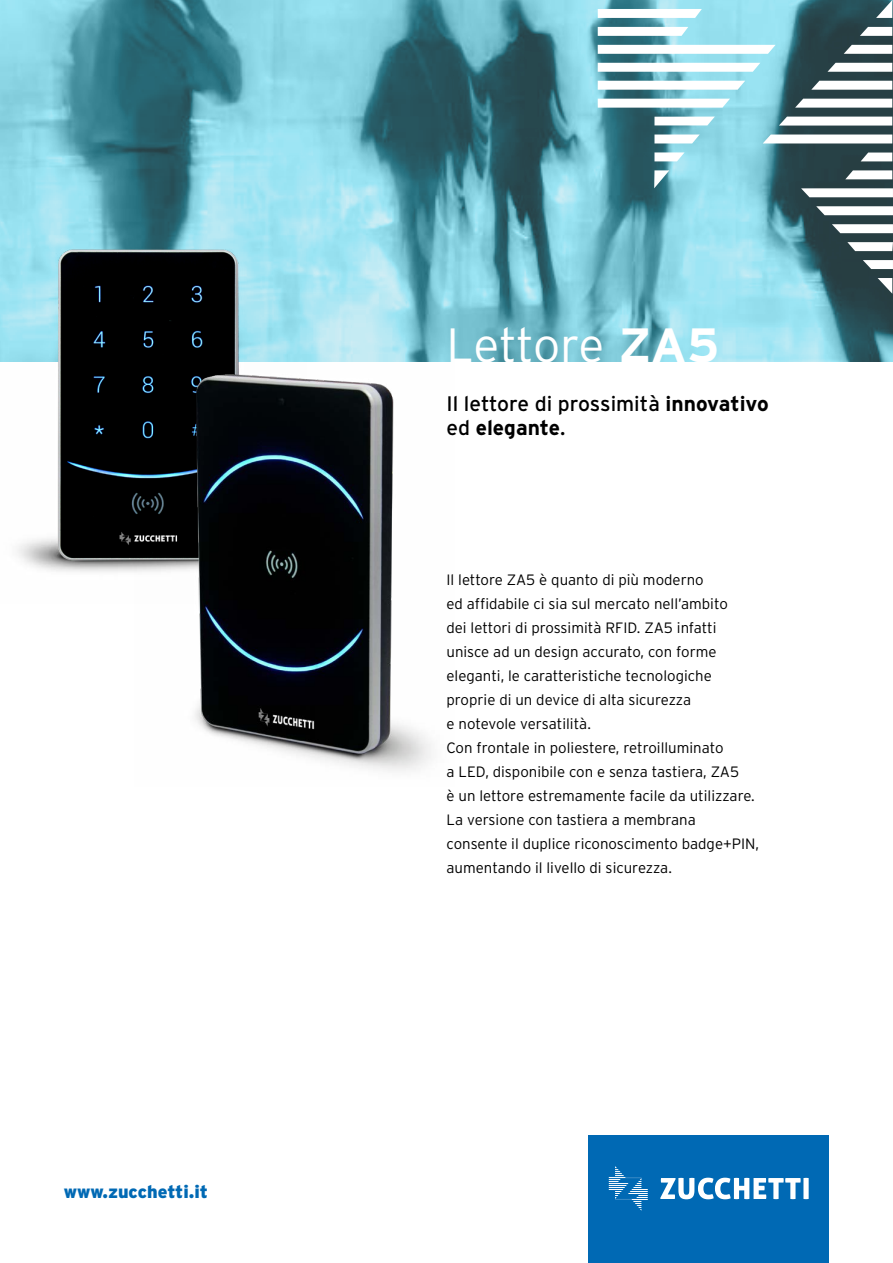
<style>
.page{position:relative;width:893px;height:1263px;background:#fff}
.page>*{position:absolute;margin:0;border:0;box-sizing:border-box;transform-origin:0 0}
.t1{font:300 48px "Interstate";letter-spacing:-.015em;color:#fff}
.t2{font:21px/24px "Interstate";color:#000}
.t3{font:900 18px "Interstate";color:#0069b4}
.t4{font:300 15px/24px "Interstate";color:#000}
.s1{font-weight:700}
</style>
<div class="page">
<svg style="left:0;top:0;width:893px;height:361px;background:#66a6b3"></svg>
<div style="left:588px;top:1135px;width:241px;height:128px;background:#0069b4"></div>
<svg style="left:844px;top:45px;width:48px;height:9px"></svg>
<svg style="left:827px;top:63px;width:65px;height:9px"></svg>
<svg style="left:860px;top:27px;width:32px;height:9px"></svg>
<svg style="left:598px;top:45px;width:178px;height:9px"></svg>
<svg style="left:598px;top:27px;width:90px;height:9px"></svg>
<svg style="left:598px;top:81px;width:147px;height:9px"></svg>
<svg style="left:876px;top:0;width:16px;height:18px"></svg>
<svg style="left:654px;top:152px;width:30px;height:9px"></svg>
<svg style="left:811px;top:81px;width:81px;height:9px"></svg>
<svg style="left:845px;top:170px;width:47px;height:9px"></svg>
<svg style="left:861px;top:153px;width:31px;height:8px"></svg>
<svg style="left:763px;top:135px;width:129px;height:8px"></svg>
<svg style="left:795px;top:99px;width:97px;height:9px"></svg>
<svg style="left:779px;top:117px;width:113px;height:9px"></svg>
<svg style="left:598px;top:63px;width:162px;height:9px"></svg>
<svg style="left:654px;top:135px;width:46px;height:8px"></svg>
<svg style="left:598px;top:9px;width:104px;height:9px"></svg>
<svg style="left:654px;top:117px;width:61px;height:8px"></svg>
<svg style="left:598px;top:99px;width:132px;height:9px"></svg>
<svg style="left:654px;top:170px;width:15px;height:18px"></svg>
<svg style="left:801px;top:188px;width:92px;height:9px"></svg>
<svg style="left:832px;top:224px;width:61px;height:9px"></svg>
<svg style="left:878px;top:278px;width:14px;height:16px"></svg>
<svg style="left:863px;top:260px;width:30px;height:9px"></svg>
<svg style="left:847px;top:242px;width:46px;height:9px"></svg>
<svg style="left:816px;top:206px;width:77px;height:9px"></svg>
<img style="left:0;top:176px;width:306px;height:396px">
<img style="left:134px;top:294px;width:321px;height:477px">
<svg style="left:660px;top:1178px;width:149px;height:21px"></svg>
<svg style="left:609px;top:1166px;width:39px;height:45px"></svg>
<p class="t3" style="left:64px;top:1181px;width:146px">www.zucchetti.it</p>
<h1 class="t1" style="left:446px;top:318px;width:274px">Lettore <span class="s1">ZA5</span></h1>
<h2 class="t2" style="left:446px;top:391px;width:324px">Il lettore di prossimità <span class="s1">innovativo </span>ed <span class="s1">elegante</span>.</h2>
<p class="t4" style="left:446px;top:568px;width:314px">Il lettore ZA5 è quanto di più moderno<br>ed affidabile ci sia sul mercato nell’ambito<br>dei lettori di prossimità RFID. ZA5 infatti unisce ad un design accurato, con forme eleganti, le caratteristiche tecnologiche proprie di un device di alta sicurezza<br>e notevole versatilità.<br>Con frontale in poliestere, retroilluminato<br>a LED, disponibile con e senza tastiera, ZA5<br>è un lettore estremamente facile da utilizzare.<br>La versione con tastiera a membrana consente il duplice riconoscimento badge+PIN, aumentando il livello di sicurezza.</p>
</div>
